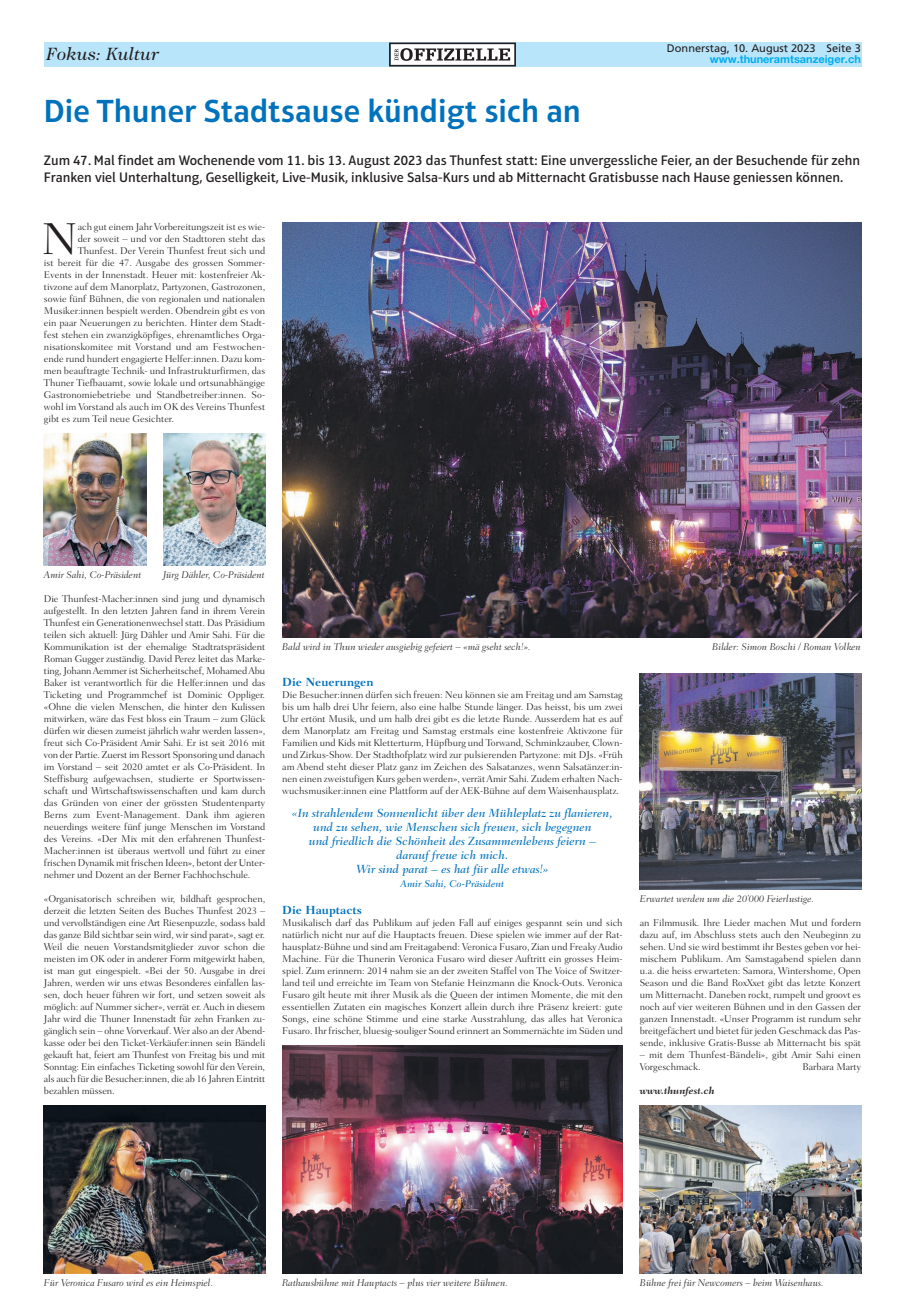
<style>
.page{position:relative;width:905px;height:1304px;background:#fff}
.page>*{position:absolute;margin:0;border:0;box-sizing:border-box;transform-origin:0 0}
.t1{font:300 45.4px "Fairfield LT Std";color:#231f20}
.t2{font:600 32.5px "Aptifer Sans LT Pro";color:#0072bc}
.t3{font:italic 18px "Caslon 224 Std";color:#231f20}
.t4{font:500 14px/17px "Aptifer Sans LT Pro";color:#231f20}
.t5{font:italic 500 12px/14px "Fairfield LT Std";letter-spacing:-.005em;color:#0072bc;text-align:center}
.t6{font:700 12px "Fairfield LT Std";color:#0072bc}
.t7{font:11px "Frutiger LT Pro";color:#231f20}
.t8{font:700 11px "Helvetica Neue LT Pro";color:#00aeef}
.t9{font:300 10px/12px "Fairfield LT Std";color:#231f20;text-align:justify}
.t10{font:italic 300 10px "Fairfield LT Std";color:#231f20}
.t11{font:italic 500 10px "Fairfield LT Std";color:#0072bc}
.t12{font:italic 700 10px "Fairfield LT Std";color:#231f20}
</style>
<div class="page">
<div style="left:44px;top:43px;width:816px;height:24px;background:#b9e5fa"></div>
<img style="left:44px;top:434px;width:102px;height:132px">
<img style="left:163px;top:434px;width:102px;height:132px">
<img style="left:282px;top:222px;width:578px;height:416px">
<img style="left:282px;top:1046px;width:340px;height:228px">
<img style="left:44px;top:1106px;width:221px;height:168px">
<svg style="left:389px;top:43px;width:127px;height:24px;background:#afaeaf"></svg>
<img style="left:639px;top:1106px;width:221px;height:168px">
<img style="left:639px;top:674px;width:221px;height:216px">
<h3 class="t3" style="left:47px;top:44px;width:114px">Fokus: Kultur</h3>
<h2 class="t2" style="left:44px;top:92px;width:538px">Die Thuner Stadtsause kündigt sich an</h2>
<p class="t7" style="left:666px;top:41px;width:195px">Donnerstag, 10. August 2023 Seite 3</p>
<p class="t8" style="left:709px;top:52px;width:152px">www.thuneramtsanzeiger.ch</p>
<p class="t4" style="left:44px;top:152px;width:817px">Zum 47. Mal findet am Wochenende vom 11. bis 13. August 2023 das Thunfest statt: Eine unvergessliche Feier, an der Besuchende für zehn<br>Franken viel Unterhaltung, Geselligkeit, Live-Musik, inklusive Salsa-Kurs und ab Mitternacht Gratisbusse nach Hause geniessen können.</p>
<h1 class="t1" style="left:41px;top:213px;width:38px">N</h1>
<p class="t9" style="left:78px;top:221px;width:189px">ach gut einem Jahr Vorbereitungszeit ist es wie-</p>
<p class="t9" style="left:78px;top:233px;width:189px">der soweit – und vor den Stadttoren steht das</p>
<p class="t9" style="left:78px;top:245px;width:189px">Thunfest. Der Verein Thunfest freut sich und</p>
<p class="t9" style="left:44px;top:257px;width:223px">ist bereit für die 47. Ausgabe des grossen Sommer-</p>
<p class="t9" style="left:44px;top:269px;width:223px">Events in der Innenstadt. Heuer mit: kostenfreier Ak-</p>
<p class="t9" style="left:44px;top:281px;width:223px">tivzone auf dem Manorplatz, Partyzonen, Gastrozonen,</p>
<p class="t9" style="left:44px;top:293px;width:223px">sowie fünf Bühnen, die von regionalen und nationalen</p>
<p class="t9" style="left:44px;top:305px;width:223px">Musiker:innen bespielt werden. Obendrein gibt es von</p>
<p class="t9" style="left:44px;top:317px;width:223px">ein paar Neuerungen zu berichten. Hinter dem Stadt-</p>
<p class="t9" style="left:44px;top:329px;width:223px">fest stehen ein zwanzigköpfiges, ehrenamtliches Orga-</p>
<p class="t9" style="left:44px;top:341px;width:222px">nisationskomitee mit Vorstand und am Festwochen-</p>
<p class="t9" style="left:44px;top:353px;width:223px">ende rund hundert engagierte Helfer:innen. Dazu kom-</p>
<p class="t9" style="left:44px;top:365px;width:223px">men beauftragte Technik- und Infrastrukturfirmen, das</p>
<p class="t9" style="left:44px;top:377px;width:223px">Thuner Tiefbauamt, sowie lokale und ortsunabhängige</p>
<p class="t9" style="left:44px;top:389px;width:223px">Gastronomiebetriebe und Standbetreiber:innen. So-</p>
<p class="t9" style="left:44px;top:401px;width:223px">wohl im Vorstand als auch im OK des Vereins Thunfest</p>
<p class="t9" style="left:44px;top:413px;width:132px">gibt es zum Teil neue Gesichter.</p>
<p class="t10" style="left:44px;top:569px;width:99px">Amir Sahi, Co-Präsident</p>
<p class="t10" style="left:163px;top:569px;width:103px">Jürg Dähler, Co-Präsident</p>
<p class="t9" style="left:44px;top:593px;width:223px">Die Thunfest-Macher:innen sind jung und dynamisch aufgestellt. In den letzten Jahren fand in ihrem Verein Thunfest ein Generationenwechsel statt. Das Präsidium teilen sich aktuell: Jürg Dähler und Amir Sahi. Für die Kommunikation ist der ehemalige Stadtratspräsident Roman Gugger zuständig. David Perez leitet das Marke&shy;ting, Johann Aemmer ist Sicherheitschef, Mohamed Abu Baker ist verantwortlich für die Helfer:innen und das Ticketing und Programmchef ist Dominic Oppliger. «Ohne die vielen Menschen, die hinter den Kulissen mitwirken, wäre das Fest bloss ein Traum – zum Glück dürfen wir diesen zumeist jährlich wahr werden lassen», freut sich Co-Präsident Amir Sahi. Er ist seit 2016 mit von der Partie. Zuerst im Ressort Sponsoring und danach im Vorstand – seit 2020 amtet er als Co-Präsident. In Steffisburg aufgewachsen, studierte er Sportwissen&shy;schaft und Wirtschaftswissenschaften und kam durch das Gründen von einer der grössten Studentenparty Berns zum Event-Management. Dank ihm agieren neuerdings weitere fünf junge Menschen im Vorstand des Vereins. «Der Mix mit den erfahrenen Thunfest-Macher:innen ist überaus wertvoll und führt zu einer frischen Dynamik mit frischen Ideen», betont der Unter&shy;nehmer und Dozent an der Berner Fachhochschule.</p>
<p class="t9" style="left:44px;top:893px;width:223px">«Organisatorisch schreiben wir, bildhaft gesprochen, derzeit die letzten Seiten des Buches Thunfest 2023 – und vervollständigen eine Art Riesenpuzzle, sodass bald das ganze Bild sichtbar sein wird, wir sind parat», sagt er.<br>Weil die neuen Vorstandsmitglieder zuvor schon die meisten im OK oder in anderer Form mitgewirkt haben, ist man gut eingespielt. «Bei der 50. Ausgabe in drei Jahren, werden wir uns etwas Besonderes einfallen las&shy;sen, doch heuer führen wir fort, und setzen soweit als möglich: auf Nummer sicher», verrät er. Auch in diesem Jahr wird die Thuner Innenstadt für zehn Franken zu&shy;gänglich sein – ohne Vorverkauf. Wer also an der Abend&shy;kasse oder bei den Ticket-Verkäufer:innen sein Bändeli gekauft hat, feiert am Thunfest von Freitag bis und mit Sonntag: Ein einfaches Ticketing sowohl für den Verein, als auch für die Besucher:innen, die ab 16 Jahren Eintritt bezahlen müssen.</p>
<p class="t10" style="left:282px;top:641px;width:250px">Bald wird in Thun wieder ausgiebig gefeiert – «mä gseht sech!».</p>
<p class="t10" style="left:712px;top:641px;width:150px">Bilder: Simon Boschi / Roman Volken</p>
<p class="t6" style="left:282px;top:675px;width:93px">Die Neuerungen</p>
<p class="t9" style="left:282px;top:689px;width:342px">Die Besucher:innen dürfen sich freuen: Neu können sie am Freitag und am Samstag bis um halb drei Uhr feiern, also eine halbe Stunde länger. Das heisst, bis um zwei Uhr ertönt Musik, und um halb drei gibt es die letzte Runde. Ausserdem hat es auf dem Manorplatz am Freitag und Samstag erstmals eine kostenfreie Aktivzone für Familien und Kids mit Kletterturm, Hüpfburg und Torwand, Schminkzauber, Clown&shy;und Zirkus-Show. Der Stadthofplatz wird zur pulsierenden Partyzone: mit DJs. «Früh am Abend steht dieser Platz ganz im Zeichen des Salsatanzes, wenn Salsatänzer:in&shy;nen einen zweistufigen Kurs geben werden», verrät Amir Sahi. Zudem erhalten Nach&shy;wuchsmusiker:innen eine Plattform auf der AEK-Bühne auf dem Waisenhausplatz.</p>
<p class="t5" style="left:292px;top:806px;width:322px">«In strahlendem Sonnenlicht über den Mühleplatz zu flanieren, und zu sehen, wie Menschen sich freuen, sich begegnen<br>und friedlich die Schönheit des Zusammenlebens feiern – darauf freue ich mich.<br>Wir sind parat – es hat für alle etwas!»</p>
<p class="t11" style="left:400px;top:878px;width:105px">Amir Sahi, Co-Präsident</p>
<p class="t6" style="left:282px;top:903px;width:81px">Die Hauptacts</p>
<p class="t9" style="left:282px;top:917px;width:342px">Musikalisch darf das Publikum auf jeden Fall auf einiges gespannt sein und sich natürlich nicht nur auf die Hauptacts freuen. Diese spielen wie immer auf der Rat&shy;hausplatz-Bühne und sind am Freitagabend: Veronica Fusaro, Zian und Freaky Audio Machine. Für die Thunerin Veronica Fusaro wird dieser Auftritt ein grosses Heim&shy;spiel. Zum erinnern: 2014 nahm sie an der zweiten Staffel von The Voice of Switzer&shy;land teil und erreichte im Team von Stefanie Heinzmann die Knock-Outs. Veronica Fusaro gilt heute mit ihrer Musik als die Queen der intimen Momente, die mit den essentiellen Zutaten ein magisches Konzert allein durch ihre Präsenz kreiert: gute Songs, eine schöne Stimme und eine starke Ausstrahlung, das alles hat Veronica Fusaro. Ihr frischer, bluesig-souliger Sound erinnert an Sommernächte im Süden und</p>
<p class="t9" style="left:639px;top:917px;width:223px">an Filmmusik. Ihre Lieder machen Mut und fordern dazu auf, im Abschluss stets auch den Neubeginn zu sehen. Und sie wird bestimmt ihr Bestes geben vor hei&shy;mischem Publikum. Am Samstagabend spielen dann u.a. die heiss erwarteten: Samora, Wintershome, Open Season und die Band RoxXxet gibt das letzte Konzert um Mitternacht. Daneben rockt, rumpelt und groovt es noch auf vier weiteren Bühnen und in den Gassen der ganzen Innenstadt. «Unser Programm ist rundum sehr breitgefächert und bietet für jeden Geschmack das Pas&shy;sende, inklusive Gratis-Busse ab Mitternacht bis spät</p>
<p class="t9" style="left:639px;top:1049px;width:223px">– mit dem Thunfest-Bändeli», gibt Amir Sahi einen<br>Vorgeschmack.</p>
<p class="t10" style="left:639px;top:893px;width:176px">Erwartet werden um die 20’000 Feierlustige.</p>
<p class="t9" style="left:802px;top:1061px;width:60px">Barbara Marty</p>
<p class="t12" style="left:639px;top:1084px;width:76px">www.thunfest.ch</p>
<p class="t10" style="left:44px;top:1277px;width:171px">Für Veronica Fusaro wird es ein Heimspiel.</p>
<p class="t10" style="left:282px;top:1277px;width:227px">Rathausbühne mit Hauptacts – plus vier weitere Bühnen.</p>
<p class="t10" style="left:639px;top:1277px;width:185px">Bühne frei für Newcomers – beim Waisenhaus.</p>
</div>
